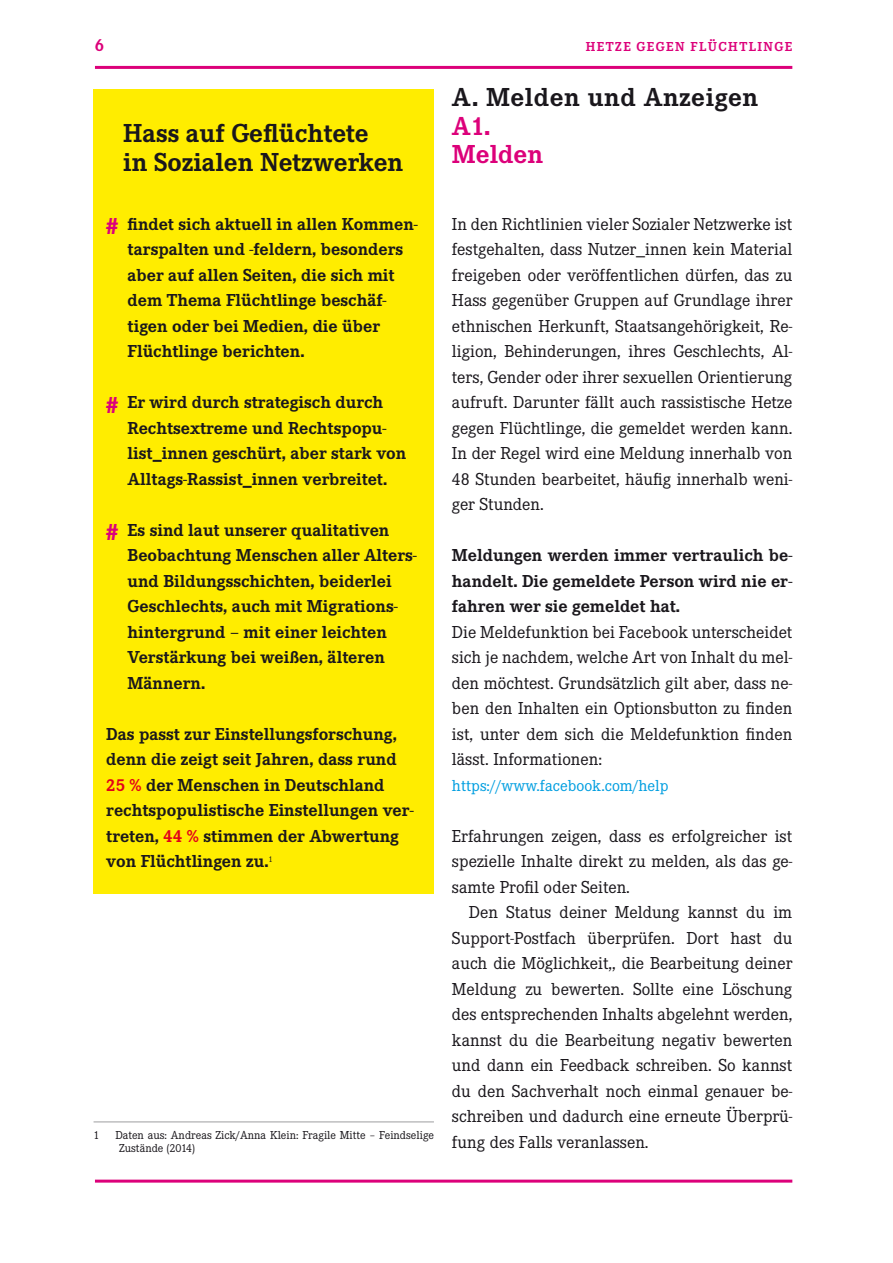
<style>
.page{position:relative;width:893px;height:1263px;background:#fff}
.page>*{position:absolute;margin:0;border:0;box-sizing:border-box;transform-origin:0 0}
.t1{font:700 27px/28.5px "Corporate E";color:#1a171c}
.t2{font:700 27px "Corporate E";letter-spacing:.02em;color:#1a171c}
.t3{font:700 27px/28.5px "Corporate E";color:#dc007a}
.t4{font:18px/25.5px "Corporate E";color:#1a171c;text-align:justify}
.t5{font:700 18px/25.5px "Corporate E";color:#1a171c}
.t6{font:700 18px "Corporate E";color:#dc007a}
.t7{font:16.5px "Corporate E";color:#009ee0}
.t8{font:700 13.5px "Corporate E";letter-spacing:.11em;color:#dc007a}
.t9{font:12px/13.5px "Corporate E";color:#1a171c}
.s1{font-size:24px;color:#dc007a}
.s2{color:#e2001a}
</style>
<div class="page">
<hr style="left:95px;top:1179px;width:697px;height:3px;background:#dc007a">
<div style="left:94px;top:89px;width:340px;height:805px;background:#ffed00"></div>
<hr style="left:95px;top:66px;width:697px;height:3px;background:#dc007a">
<hr style="left:94px;top:1121px;width:340px;height:1px;background:#9d9ea0">
<p class="t6" style="left:95px;top:35px;width:11px">6</p>
<p class="t8" style="left:586px;top:39px;width:208px">HETZE GEGEN FLÜCHTLINGE</p>
<h1 class="t1" style="left:123px;top:119px;width:282px">Hass auf Geflüchtete<br>in Sozialen Netzwerken</h1>
<h1 class="t2" style="left:452px;top:82px;width:308px">A. Melden und Anzeigen</h1>
<h1 class="t3" style="left:452px;top:112px;width:93px">A1.<br>Melden</h1>
<p class="t5" style="left:128px;top:211px;width:292px;text-indent:-21px"><span class="s1">#</span> findet sich aktuell in allen Kommen&shy;tarspalten und -feldern, besonders aber auf allen Seiten, die sich mit dem Thema Flüchtlinge beschäf&shy;tigen oder bei Medien, die über<br>Flüchtlinge berichten.</p>
<p class="t5" style="left:128px;top:389px;width:280px;text-indent:-21px"><span class="s1">#</span> Er wird durch strategisch durch Rechtsextreme und Rechtspopu&shy;list_innen geschürt, aber stark von Alltags-Rassist_innen verbreitet.</p>
<p class="t5" style="left:128px;top:517px;width:291px;text-indent:-21px"><span class="s1">#</span> Es sind laut unserer qualitativen<br>Beobachtung Menschen aller Alters&shy;und Bildungsschichten, beiderlei<br>Geschlechts, auch mit Migrations&shy;hintergrund – mit einer leichten<br>Verstärkung bei weißen, älteren<br>Männern.</p>
<p class="t5" style="left:106px;top:721px;width:309px">Das passt zur Einstellungsforschung, denn die zeigt seit Jahren, dass rund <span class="s2">25 %</span> der Menschen in Deutschland rechtspopulistische Einstellungen ver&shy;treten, <span class="s2">44 %</span> stimmen der Abwertung von Flüchtlingen zu.<sup>1</sup></p>
<p class="t9" style="left:94px;top:1128px;width:8px">1</p>
<p class="t9" style="left:119px;top:1128px;width:316px;text-indent:-4px">Daten aus: Andreas Zick/Anna Klein: Fragile Mitte – Feindselige<br>Zustände (2014)</p>
<p class="t4" style="left:452px;top:211px;width:342px">In den Richtlinien vieler Sozialer Netzwerke ist festgehalten, dass Nutzer_innen kein Material freigeben oder veröffentlichen dürfen, das zu Hass gegenüber Gruppen auf Grundlage ihrer ethnischen Herkunft, Staatsangehörigkeit, Re&shy;ligion, Behinderungen, ihres Geschlechts, Al&shy;ters, Gender oder ihrer sexuellen Orientierung aufruft. Darunter fällt auch rassistische Hetze gegen Flüchtlinge, die gemeldet werden kann.<br>In der Regel wird eine Meldung innerhalb von 48 Stunden bearbeitet, häufig innerhalb weni&shy;ger Stunden.</p>
<p class="t5" style="left:452px;top:543px;width:342px;text-align:justify">Meldungen werden immer vertraulich be&shy;handelt. Die gemeldete Person wird nie er&shy;fahren wer sie gemeldet hat.</p>
<p class="t4" style="left:452px;top:619px;width:342px">Die Meldefunktion bei Facebook unterscheidet sich je nachdem, welche Art von Inhalt du mel&shy;den möchtest. Grundsätzlich gilt aber, dass ne&shy;ben den Inhalten ein Optionsbutton zu finden ist, unter dem sich die Meldefunktion finden lässt. Informationen:</p>
<p class="t7" style="left:452px;top:776px;width:218px">https://www.facebook.com/help</p>
<p class="t4" style="left:452px;top:823px;width:342px">Erfahrungen zeigen, dass es erfolgreicher ist spezielle Inhalte direkt zu melden, als das ge&shy;samte Profil oder Seiten.</p>
<p class="t4" style="left:452px;top:900px;width:342px;text-indent:17px">Den Status deiner Meldung kannst du im Support-Postfach überprüfen. Dort hast du auch die Möglichkeit,, die Bearbeitung deiner Meldung zu bewerten. Sollte eine Löschung des entsprechenden Inhalts abgelehnt werden, kannst du die Bearbeitung negativ bewerten und dann ein Feedback schreiben. So kannst du den Sachverhalt noch einmal genauer be&shy;schreiben und dadurch eine erneute Überprü&shy;fung des Falls veranlassen.</p>
</div>
